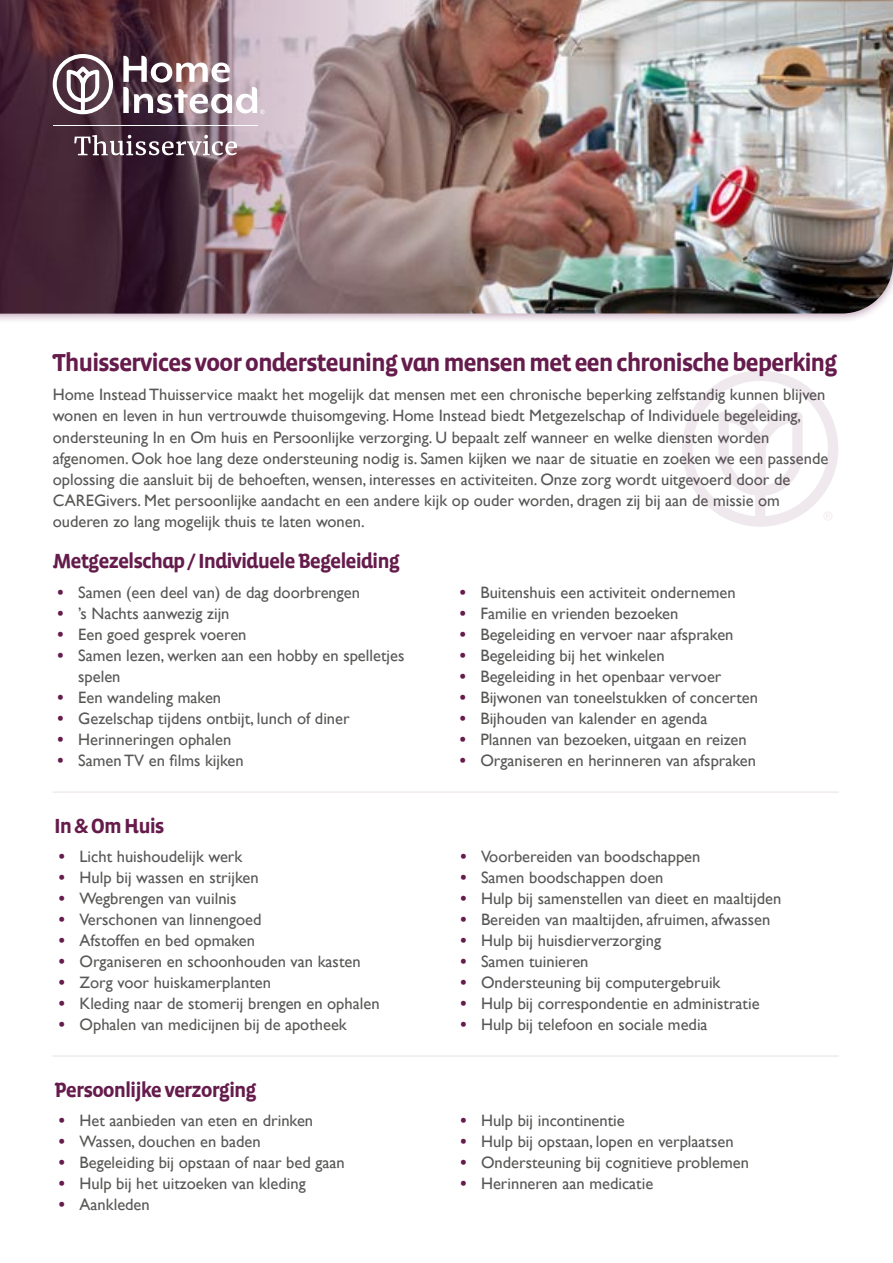
<style>
.page{position:relative;width:893px;height:1263px;background:#fff}
.page>*{position:absolute;margin:0;border:0;box-sizing:border-box;transform-origin:0 0}
.t1{font:700 25.2px "Vista Sans Alt";letter-spacing:-.05em;color:#651b4b}
.t2{font:700 21px "Vista Sans Alt";letter-spacing:-.05em;color:#651b4b}
.t3{font:16.5px/21px "Gill Sans";color:#575756}
.s1{font-family:"Vista Sans Alt";font-weight:700;font-size:21px;color:#651b4b}
.s2{font-family:"Gill Sans";font-weight:600}
</style>
<div class="page">
<div style="left:0;top:0;width:893px;height:323px;background:#651b4b;opacity:.4"></div>
<svg style="left:682px;top:370px;width:156px;height:157px"></svg>
<img style="left:0;top:0;width:892px;height:313px">
<svg style="left:74px;top:135px;width:163px;height:20px"></svg>
<hr style="left:54px;top:125px;width:204px;height:1px;background:#fff">
<svg style="left:53px;top:54px;width:60px;height:60px"></svg>
<svg style="left:123px;top:56px;width:142px;height:58px"></svg>
<hr style="left:53px;top:791px;width:786px;height:2px;background:#651b4b">
<hr style="left:53px;top:1055px;width:786px;height:2px;background:#651b4b">
<h1 class="t1" style="left:53px;top:350px;width:786px">Thuisservices voor ondersteuning van mensen met een chronische beperking</h1>
<p class="t3" style="left:53px;top:384px;width:777px">Home Instead Thuisservice maakt het mogelijk dat mensen met een chronische beperking zelfstandig kunnen blijven wonen en leven in hun vertrouwde thuisomgeving. Home Instead biedt Metgezelschap of Individuele begeleiding, ondersteuning In en Om huis en Persoonlijke verzorging. U bepaalt zelf wanneer en welke diensten worden afgenomen. Ook hoe lang deze ondersteuning nodig is. Samen kijken we naar de situatie en zoeken we een passende oplossing die aansluit bij de behoeften, wensen, interesses en activiteiten. Onze zorg wordt uitgevoerd door de CAREGivers. Met persoonlijke aandacht en een andere kijk op ouder worden, dragen zij bij aan de missie om ouderen zo lang mogelijk thuis te laten wonen.</p>
<p class="t2" style="left:53px;top:550px;width:349px">Metgezelschap / Individuele Begeleiding</p>
<p class="t3" style="left:57px;top:581px;width:305px"><span class="s1">•</span> Samen (een deel van) de dag doorbrengen</p>
<p class="t3" style="left:57px;top:602px;width:174px"><span class="s1">•</span> ’s Nachts aanwezig zijn</p>
<p class="t3" style="left:57px;top:623px;width:191px"><span class="s1">•</span> Een goed gesprek voeren</p>
<p class="t3" style="left:78px;top:644px;width:328px;text-indent:-21px"><span class="s1">•</span> Samen lezen, werken aan een hobby en spelletjes spelen</p>
<p class="t3" style="left:57px;top:686px;width:166px"><span class="s1">•</span> Een wandeling maken</p>
<p class="t3" style="left:57px;top:707px;width:294px"><span class="s1">•</span> Gezelschap tijdens ontbijt, lunch of diner</p>
<p class="t3" style="left:57px;top:728px;width:176px"><span class="s1">•</span> Herinneringen ophalen</p>
<p class="t3" style="left:57px;top:749px;width:188px"><span class="s1">•</span> Samen TV en films kijken</p>
<p class="t3" style="left:459px;top:581px;width:278px"><span class="s1">•</span> Buitenshuis een activiteit ondernemen</p>
<p class="t3" style="left:459px;top:602px;width:221px"><span class="s1">•</span> Familie en vrienden bezoeken</p>
<p class="t3" style="left:459px;top:623px;width:276px"><span class="s1">•</span> Begeleiding en vervoer naar afspraken</p>
<p class="t3" style="left:459px;top:644px;width:207px"><span class="s1">•</span> Begeleiding bij het winkelen</p>
<p class="t3" style="left:459px;top:665px;width:264px"><span class="s1">•</span> Begeleiding in het openbaar vervoer</p>
<p class="t3" style="left:459px;top:686px;width:300px"><span class="s1">•</span> Bijwonen van toneelstukken of concerten</p>
<p class="t3" style="left:459px;top:707px;width:250px"><span class="s1">•</span> Bijhouden van kalender en agenda</p>
<p class="t3" style="left:459px;top:728px;width:289px"><span class="s1">•</span> Plannen van bezoeken, uitgaan en reizen</p>
<p class="t3" style="left:459px;top:749px;width:298px"><span class="s1">•</span> Organiseren en herinneren van afspraken</p>
<p class="t2" style="left:54px;top:815px;width:112px">In <span class="s2">&amp;</span> Om Huis</p>
<p class="t3" style="left:58px;top:846px;width:186px"><span class="s1">•</span> Licht huishoudelijk werk</p>
<p class="t3" style="left:58px;top:867px;width:202px"><span class="s1">•</span> Hulp bij wassen en strijken</p>
<p class="t3" style="left:58px;top:888px;width:180px"><span class="s1">•</span> Wegbrengen van vuilnis</p>
<p class="t3" style="left:58px;top:909px;width:205px"><span class="s1">•</span> Verschonen van linnengoed</p>
<p class="t3" style="left:58px;top:930px;width:198px"><span class="s1">•</span> Afstoffen en bed opmaken</p>
<p class="t3" style="left:58px;top:951px;width:304px"><span class="s1">•</span> Organiseren en schoonhouden van kasten</p>
<p class="t3" style="left:58px;top:972px;width:214px"><span class="s1">•</span> Zorg voor huiskamerplanten</p>
<p class="t3" style="left:58px;top:993px;width:323px"><span class="s1">•</span> Kleding naar de stomerij brengen en ophalen</p>
<p class="t3" style="left:58px;top:1014px;width:290px"><span class="s1">•</span> Ophalen van medicijnen bij de apotheek</p>
<p class="t2" style="left:54px;top:1079px;width:204px">Persoonlijke verzorging</p>
<p class="t3" style="left:58px;top:1110px;width:256px"><span class="s1">•</span> Het aanbieden van eten en drinken</p>
<p class="t3" style="left:58px;top:1131px;width:204px"><span class="s1">•</span> Wassen, douchen en baden</p>
<p class="t3" style="left:58px;top:1152px;width:288px"><span class="s1">•</span> Begeleiding bij opstaan of naar bed gaan</p>
<p class="t3" style="left:58px;top:1173px;width:249px"><span class="s1">•</span> Hulp bij het uitzoeken van kleding</p>
<p class="t3" style="left:58px;top:1194px;width:93px"><span class="s1">•</span> Aankleden</p>
<p class="t3" style="left:460px;top:846px;width:242px"><span class="s1">•</span> Voorbereiden van boodschappen</p>
<p class="t3" style="left:460px;top:867px;width:205px"><span class="s1">•</span> Samen boodschappen doen</p>
<p class="t3" style="left:460px;top:888px;width:323px"><span class="s1">•</span> Hulp bij samenstellen van dieet en maaltijden</p>
<p class="t3" style="left:460px;top:909px;width:312px"><span class="s1">•</span> Bereiden van maaltijden, afruimen, afwassen</p>
<p class="t3" style="left:460px;top:930px;width:203px"><span class="s1">•</span> Hulp bij huisdierverzorging</p>
<p class="t3" style="left:460px;top:951px;width:130px"><span class="s1">•</span> Samen tuinieren</p>
<p class="t3" style="left:460px;top:972px;width:262px"><span class="s1">•</span> Ondersteuning bij computergebruik</p>
<p class="t3" style="left:460px;top:993px;width:301px"><span class="s1">•</span> Hulp bij correspondentie en administratie</p>
<p class="t3" style="left:460px;top:1014px;width:249px"><span class="s1">•</span> Hulp bij telefoon en sociale media</p>
<p class="t3" style="left:460px;top:1110px;width:167px"><span class="s1">•</span> Hulp bij incontinentie</p>
<p class="t3" style="left:460px;top:1131px;width:275px"><span class="s1">•</span> Hulp bij opstaan, lopen en verplaatsen</p>
<p class="t3" style="left:460px;top:1152px;width:291px"><span class="s1">•</span> Ondersteuning bij cognitieve problemen</p>
<p class="t3" style="left:460px;top:1173px;width:195px"><span class="s1">•</span> Herinneren aan medicatie</p>
</div>
